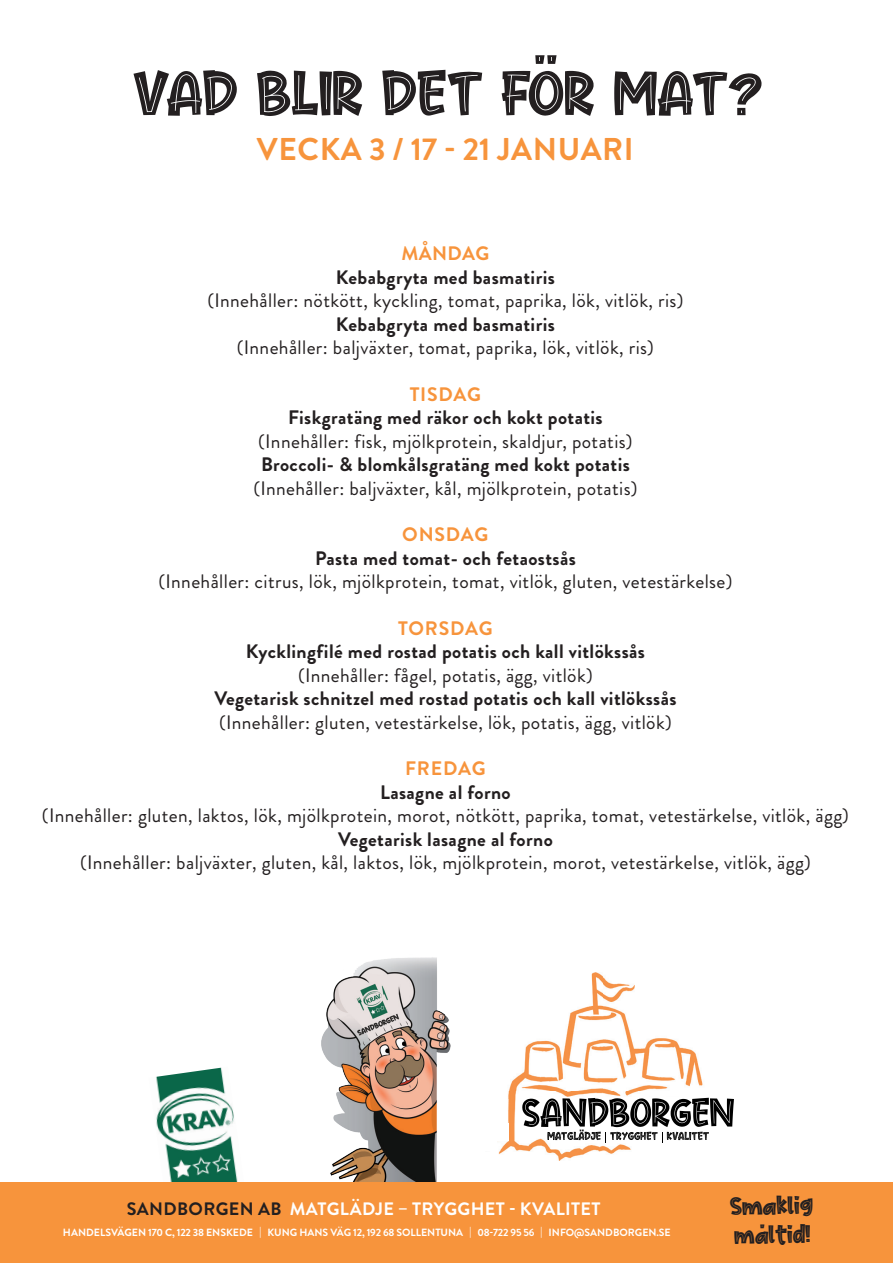
<style>
.page{position:relative;width:893px;height:1263px;background:#fff}
.page>*{position:absolute;margin:0;border:0;box-sizing:border-box;transform-origin:0 0}
.t1{font:60px "Cute Maple";color:#231f20}
.t2{font:54px "Cute Maple";color:#231f20}
.t3{font:700 31.5px "Brandon Grotesque";letter-spacing:.02em;color:#f7943c}
.t4{font:24px/28.8px "Cute Maple";color:#231f20}
.t5{font:19.5px "Brandon Grotesque";letter-spacing:.02em;color:#231f20}
.t6{font:700 19.5px "Brandon Grotesque";letter-spacing:.02em;color:#231f20}
.t7{font:700 19.5px "Brandon Grotesque";letter-spacing:.035em;color:#f7943c}
.t8{font:700 18px "Brandon Grotesque";letter-spacing:.02em;color:#fff}
.t9{font:700 10.5px "Brandon Grotesque";color:#fff}
.s1{color:#231f20}
</style>
<div class="page">
<img style="left:156px;top:1067px;width:82px;height:115px">
<div style="left:0;top:1182px;width:893px;height:81px;background:#f7943c"></div>
<img style="left:497px;top:972px;width:206px;height:188px">
<div style="left:523px;top:1097px;width:236px;height:40px;background:#fff"></div>
<div style="left:495px;top:1123px;width:14px;height:18px;background:#fff"></div>
<svg style="left:522px;top:1098px;width:212px;height:45px"></svg>
<img style="left:321px;top:957px;width:130px;height:224px">
<h2 class="t2" style="left:535px;top:20px;width:25px">..</h2>
<h1 class="t1" style="left:134px;top:65px;width:631px">VAD BLIR DET FOR MAT?</h1>
<h3 class="t3" style="left:257px;top:127px;width:378px">VECKA 3 / 17 - 21 JANUARI</h3>
<p class="t7" style="left:401px;top:240px;width:89px">MÅNDAG</p>
<p class="t6" style="left:336px;top:264px;width:220px">Kebabgryta med basmatiris</p>
<p class="t5" style="left:207px;top:287px;width:477px">(Innehåller: nötkött, kyckling, tomat, paprika, lök, vitlök, ris)</p>
<p class="t6" style="left:336px;top:310px;width:220px">Kebabgryta med basmatiris</p>
<p class="t5" style="left:237px;top:334px;width:419px">(Innehåller: baljväxter, tomat, paprika, lök, vitlök, ris)</p>
<p class="t7" style="left:410px;top:381px;width:73px">TISDAG</p>
<p class="t6" style="left:288px;top:404px;width:316px">Fiskgratäng med räkor och kokt potatis</p>
<p class="t5" style="left:258px;top:428px;width:376px">(Innehåller: fisk, mjölkprotein, skaldjur, potatis)</p>
<p class="t6" style="left:261px;top:451px;width:370px">Broccoli- &amp; blomkålsgratäng med kokt potatis</p>
<p class="t5" style="left:253px;top:474px;width:386px">(Innehåller: baljväxter, kål, mjölkprotein, potatis)</p>
<p class="t7" style="left:402px;top:521px;width:88px">ONSDAG</p>
<p class="t6" style="left:315px;top:544px;width:262px">Pasta med tomat- och fetaostsås</p>
<p class="t5" style="left:159px;top:568px;width:575px">(Innehåller: citrus, lök, mjölkprotein, tomat, vitlök, gluten, vetestärkelse)</p>
<p class="t7" style="left:398px;top:615px;width:96px">TORSDAG</p>
<p class="t6" style="left:246px;top:638px;width:401px">Kycklingfilé med rostad potatis och kall vitlökssås</p>
<p class="t5" style="left:298px;top:662px;width:296px">(Innehåller: fågel, potatis, ägg, vitlök)</p>
<p class="t6" style="left:214px;top:685px;width:464px">Vegetarisk schnitzel med rostad potatis och kall vitlökssås</p>
<p class="t5" style="left:219px;top:708px;width:454px">(Innehåller: gluten, vetestärkelse, lök, potatis, ägg, vitlök)</p>
<p class="t7" style="left:405px;top:755px;width:82px">FREDAG</p>
<p class="t6" style="left:380px;top:778px;width:132px">Lasagne al forno</p>
<p class="t5" style="left:42px;top:802px;width:808px">(Innehåller: gluten, laktos, lök, mjölkprotein, morot, nötkött, paprika, tomat, vetestärkelse, vitlök, ägg)</p>
<p class="t6" style="left:338px;top:825px;width:216px">Vegetarisk lasagne al forno</p>
<p class="t5" style="left:80px;top:849px;width:732px">(Innehåller: baljväxter, gluten, kål, laktos, lök, mjölkprotein, morot, vetestärkelse, vitlök, ägg)</p>
<p class="t8" style="left:127px;top:1196px;width:475px"><span class="s1">SANDBORGEN AB</span> MATGLÄDJE – TRYGGHET - KVALITET</p>
<p class="t9" style="left:63px;top:1225px;width:609px">HANDELSVÄGEN 170 C, 122 38 ENSKEDE | KUNG HANS VÄG 12, 192 68 SOLLENTUNA | 08-722 95 56 | INFO@SANDBORGEN.SE</p>
<p class="t4" style="left:730px;top:1193px;width:84px;rotate:-1deg">Smaklig maltid!</p>
<p class="t4" style="left:760px;top:1207px;width:7px">.</p>
</div>
